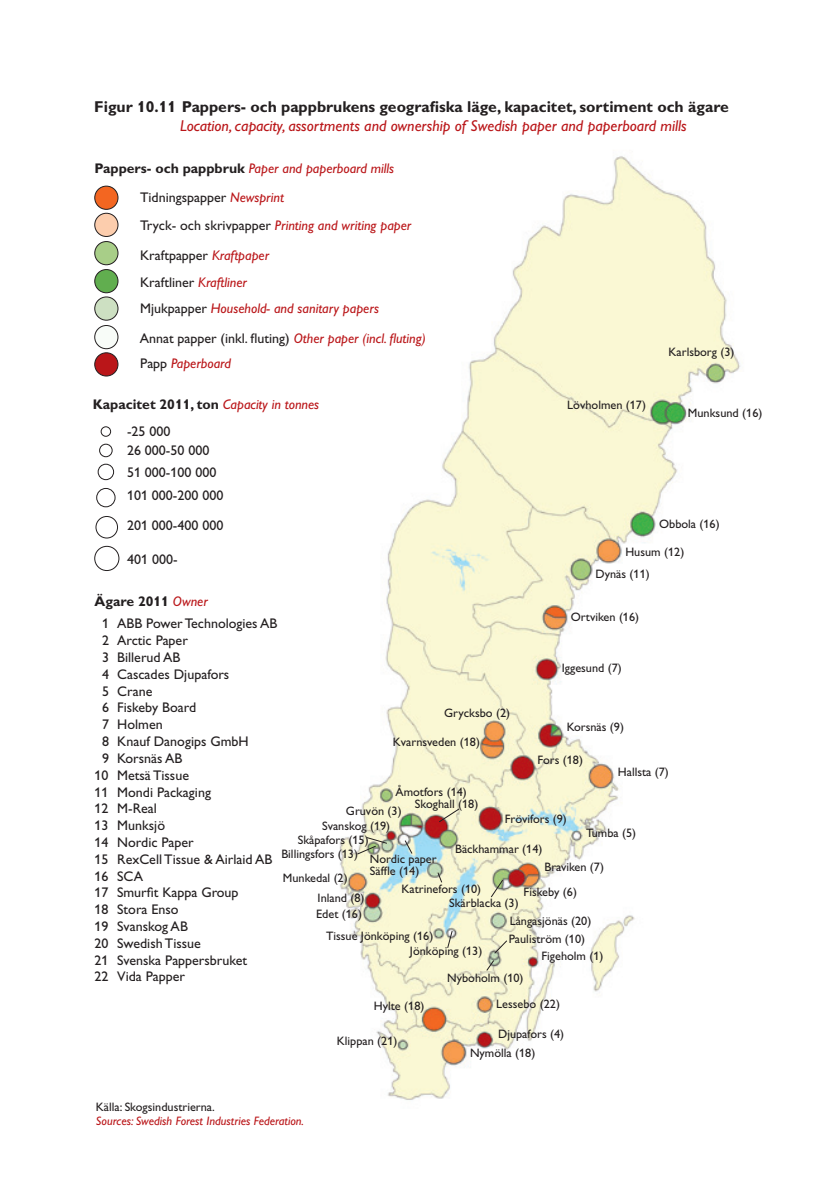
<style>
.page{position:relative;width:814px;height:1201px;background:#fff}
.page>*{position:absolute;margin:0;border:0;box-sizing:border-box;transform-origin:0 0}
.t1{font:700 15.75px "Gill Alt One";color:#231f20}
.t2{font:italic 15.75px "Gill Alt One";color:#ba1619}
.t3{font:14px/27.8px "Gill Alt One";color:#231f20}
.t4{font:italic 14px/24.8px "Gill Alt One";color:#ba1619}
.t5{font:700 14px "Gill Alt One";color:#231f20}
.t6{font:12.25px/21.9px "Gill Alt One";color:#231f20}
.t7{font:italic 12.25px "Gill Alt One";color:#ba1619}
.s1{font-weight:700;font-style:normal;color:#231f20}
.s2{font-style:italic;color:#ba1619}
.s3{font-style:normal;color:#231f20}
.s4{font-weight:400;font-style:italic;color:#ba1619}
.s5{font-weight:700}
</style>
<div class="page">
<img style="left:339px;top:156px;width:402px;height:944px">
<div style="left:95px;top:186px;width:23px;height:23px;background:#f36621;border-radius:50%"></div>
<div style="left:94px;top:186px;width:24px;height:24px;border:1px solid #231f20;border-radius:50%"></div>
<div style="left:95px;top:213px;width:23px;height:23px;background:#fccdad;border-radius:50%"></div>
<div style="left:94px;top:213px;width:24px;height:24px;border:1px solid #231f20;border-radius:50%"></div>
<div style="left:95px;top:241px;width:23px;height:24px;background:#a8ce88;border-radius:50%"></div>
<div style="left:94px;top:241px;width:24px;height:24px;border:1px solid #231f20;border-radius:50%"></div>
<div style="left:95px;top:269px;width:23px;height:24px;background:#61ae4f;border-radius:50%"></div>
<div style="left:94px;top:269px;width:24px;height:24px;border:1px solid #231f20;border-radius:50%"></div>
<div style="left:95px;top:297px;width:23px;height:23px;background:#cde0c2;border-radius:50%"></div>
<div style="left:94px;top:296px;width:24px;height:24px;border:1px solid #231f20;border-radius:50%"></div>
<div style="left:95px;top:325px;width:23px;height:24px;background:#f8fcf8;border-radius:50%"></div>
<div style="left:94px;top:325px;width:24px;height:24px;border:1px solid #231f20;border-radius:50%"></div>
<div style="left:95px;top:353px;width:23px;height:23px;background:#ba1619;border-radius:50%"></div>
<div style="left:94px;top:352px;width:24px;height:24px;border:1px solid #231f20;border-radius:50%"></div>
<div style="left:94px;top:546px;width:25px;height:25px;border:1px solid #231f20;border-radius:50%"></div>
<div style="left:95px;top:516px;width:23px;height:22px;border:1px solid #231f20;border-radius:50%"></div>
<div style="left:96px;top:488px;width:19px;height:19px;border:1px solid #231f20;border-radius:50%"></div>
<div style="left:98px;top:464px;width:16px;height:16px;border:1px solid #231f20;border-radius:50%"></div>
<div style="left:99px;top:444px;width:14px;height:13px;border:1px solid #231f20;border-radius:50%"></div>
<div style="left:101px;top:426px;width:10px;height:11px;border:1px solid #231f20;border-radius:50%"></div>
<svg style="left:437px;top:871px;width:6px;height:12px"></svg>
<svg style="left:404px;top:839px;width:9px;height:15px"></svg>
<svg style="left:446px;top:930px;width:7px;height:19px"></svg>
<svg style="left:490px;top:879px;width:14px;height:19px"></svg>
<svg style="left:485px;top:939px;width:23px;height:32px"></svg>
<svg style="left:438px;top:807px;width:22px;height:16px"></svg>
<svg style="left:356px;top:836px;width:32px;height:19px"></svg>
<p class="t1" style="left:94px;top:97px;width:636px">Figur 10.11 Pappers- och pappbrukens geografiska läge, kapacitet, sortiment och ägare</p>
<p class="t2" style="left:180px;top:117px;width:508px">Location, capacity, assortments and ownership of Swedish paper and paperboard mills</p>
<p class="t4" style="left:94px;top:156px;width:301px"><span class="s1">Pappers- och pappbruk</span> Paper and paperboard mills</p>
<p class="t3" style="left:140px;top:183px;width:273px">Tidningspapper <span class="s2">Newsprint<br></span>Tryck- och skrivpapper <span class="s2">Printing and writing paper</span></p>
<p class="t3" style="left:140px;top:241px;width:130px">Kraftpapper <span class="s2">Kraftpaper<br></span>Kraftliner <span class="s2">Kraftliner</span></p>
<p class="t4" style="left:140px;top:296px;width:240px"><span class="s3">Mjukpapper</span> Household- and sanitary papers</p>
<p class="t4" style="left:140px;top:326px;width:287px"><span class="s3">Annat papper (inkl. fluting)</span> Other paper (incl. fluting)<br><span class="s3">Papp</span> Paperboard</p>
<p class="t5" style="left:93px;top:396px;width:228px">Kapacitet 2011, ton <span class="s4">Capacity in tonnes</span></p>
<p class="t3" style="left:127px;top:422px;width:84px;line-height:19.1px">-25 000<br>26 000-50 000</p>
<p class="t3" style="left:127px;top:460px;width:98px;line-height:23.4px">51 000-100 000<br>101 000-200 000</p>
<p class="t3" style="left:127px;top:511px;width:98px">201 000-400 000</p>
<p class="t3" style="left:127px;top:545px;width:52px">401 000-</p>
<p class="t6" style="left:567px;top:394px;width:80px">Lövholmen (17)</p>
<p class="t6" style="left:668px;top:341px;width:67px">Karlsborg (3)</p>
<p class="t6" style="left:688px;top:402px;width:76px">Munksund (16)</p>
<p class="t6" style="left:659px;top:513px;width:62px">Obbola (16)</p>
<p class="t6" style="left:595px;top:541px;width:90px;text-indent:30px">Husum (12)<br>Dynäs (11)</p>
<p class="t3" style="left:102px;top:589px;width:177px;line-height:22.8px;text-indent:-8px"><span class="s5">Ägare 2011</span> <span class="s2">Owner<br></span>1 ABB Power Technologies AB</p>
<p class="t3" style="left:102px;top:626px;width:87px">2 Arctic Paper</p>
<p class="t3" style="left:102px;top:643px;width:80px">3 Billerud AB</p>
<p class="t3" style="left:102px;top:660px;width:129px">4 Cascades Djupafors</p>
<p class="t3" style="left:102px;top:677px;width:52px">5 Crane</p>
<p class="t3" style="left:102px;top:693px;width:95px">6 Fiskeby Board</p>
<p class="t3" style="left:102px;top:710px;width:62px">7 Holmen</p>
<p class="t3" style="left:102px;top:727px;width:148px">8 Knauf Danogips GmbH</p>
<p class="t3" style="left:102px;top:744px;width:82px">9 Korsnäs AB</p>
<p class="t3" style="left:94px;top:761px;width:96px">10 Metsä Tissue</p>
<p class="t3" style="left:94px;top:777px;width:118px">11 Mondi Packaging</p>
<p class="t3" style="left:94px;top:794px;width:64px">12 M-Real</p>
<p class="t3" style="left:94px;top:811px;width:72px">13 Munksjö</p>
<p class="t3" style="left:94px;top:828px;width:101px">14 Nordic Paper</p>
<p class="t3" style="left:94px;top:845px;width:179px">15 RexCell Tissue &amp; Airlaid AB</p>
<p class="t3" style="left:94px;top:861px;width:50px">16 SCA</p>
<p class="t3" style="left:94px;top:878px;width:146px">17 Smurfit Kappa Group</p>
<p class="t3" style="left:94px;top:895px;width:86px">18 Stora Enso</p>
<p class="t3" style="left:94px;top:912px;width:95px">19 Svanskog AB</p>
<p class="t3" style="left:94px;top:929px;width:108px">20 Swedish Tissue</p>
<p class="t3" style="left:94px;top:945px;width:154px">21 Svenska Pappersbruket</p>
<p class="t3" style="left:94px;top:962px;width:92px">22 Vida Papper</p>
<p class="t6" style="left:570px;top:605px;width:70px">Ortviken (16)</p>
<p class="t6" style="left:562px;top:657px;width:62px">Iggesund (7)</p>
<p class="t6" style="left:444px;top:701px;width:67px">Grycksbo (2)</p>
<p class="t6" style="left:566px;top:716px;width:59px">Korsnäs (9)</p>
<p class="t6" style="left:393px;top:731px;width:89px">Kvarnsveden (18)</p>
<p class="t6" style="left:537px;top:749px;width:47px">Fors (18)</p>
<p class="t6" style="left:618px;top:760px;width:52px">Hallsta (7)</p>
<p class="t6" style="left:395px;top:780px;width:73px">Åmotfors (14)</p>
<p class="t6" style="left:415px;top:793px;width:65px">Skoghall (18)</p>
<p class="t6" style="left:346px;top:800px;width:57px">Gruvön (3)</p>
<p class="t6" style="left:504px;top:807px;width:64px">Frövifors (9)</p>
<p class="t6" style="left:544px;top:856px;width:61px">Braviken (7)</p>
<p class="t6" style="left:322px;top:814px;width:70px">Svanskog (19)</p>
<p class="t6" style="left:298px;top:828px;width:72px">Skåpafors (15)</p>
<p class="t6" style="left:281px;top:843px;width:78px">Billingsfors (13)</p>
<p class="t6" style="left:283px;top:866px;width:66px">Munkedal (2)</p>
<p class="t6" style="left:316px;top:903px;width:47px">Edet (16)</p>
<p class="t6" style="left:586px;top:821px;width:52px">Tumba (5)</p>
<p class="t6" style="left:455px;top:837px;width:89px">Bäckhammar (14)</p>
<p class="t6" style="left:370px;top:853px;width:68px;line-height:12.2px">Nordic paper<br>Säffle (14)</p>
<p class="t6" style="left:401px;top:878px;width:81px">Katrinefors (10)</p>
<p class="t6" style="left:523px;top:881px;width:55px">Fiskeby (6)</p>
<p class="t6" style="left:317px;top:887px;width:48px">Inland (8)</p>
<p class="t6" style="left:509px;top:893px;width:83px;line-height:18.4px;text-indent:-61px">Skärblacka (3)<br>Långasjönäs (20)</p>
<p class="t6" style="left:541px;top:944px;width:63px">Figeholm (1)</p>
<p class="t6" style="left:326px;top:924px;width:109px">Tissue Jönköping (16)</p>
<p class="t6" style="left:508px;top:928px;width:78px">Pauliström (10)</p>
<p class="t6" style="left:496px;top:964px;width:65px;line-height:26.2px;text-indent:-49px">Nyboholm (10)<br>Lessebo (22)</p>
<p class="t6" style="left:470px;top:1024px;width:96px;line-height:18.9px;text-indent:28px">Djupafors (4)<br>Nymölla (18)</p>
<p class="t6" style="left:410px;top:940px;width:74px">Jönköping (13)</p>
<p class="t6" style="left:374px;top:994px;width:52px">Hylte (18)</p>
<p class="t6" style="left:337px;top:1029px;width:62px">Klippan (21)</p>
<p class="t6" style="left:96px;top:1095px;width:120px">Källa: Skogsindustrierna.</p>
<p class="t7" style="left:96px;top:1114px;width:210px">Sources: Swedish Forest Industries Federation.</p>
</div>
